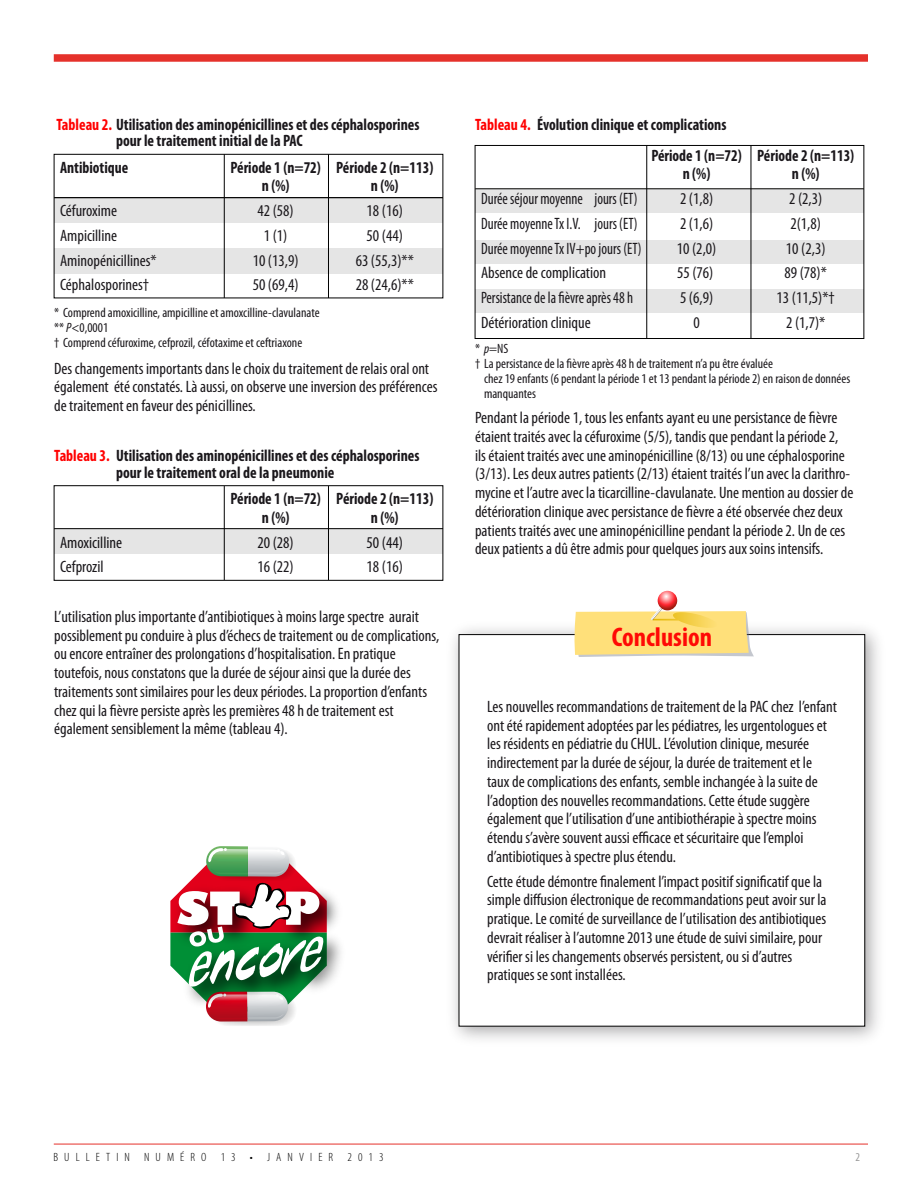
<style>
.page{position:relative;width:918px;height:1188px;background:#fff}
.page>*{position:absolute;margin:0;border:0;box-sizing:border-box;transform-origin:0 0}
.t1{font:700 condensed 27px "Myriad Pro";color:#ff0905}
.t2{font:condensed 16.5px/18.8px "Myriad Pro";color:#1a171b}
.t3{font:700 condensed 16.5px/16.5px "Myriad Pro";color:#1a171b;scale:.95 1}
.t4{font:condensed 16.5px "Myriad Pro";color:#1a171b;scale:.9 1}
.t5{font:700 condensed 16.5px/18.8px "Myriad Pro";color:#1a171b;scale:.94 1}
.t6{font:condensed 13.5px/15px "Myriad Pro";color:#1a171b}
.t7{font:300 condensed 12px "Myriad Pro";letter-spacing:.495em;color:#000;scale:1.04 1}
.t8{font:condensed 12px "Myriad Pro";color:#999}
.s1{color:#f00}
.s2{font-style:italic}
</style>
<div class="page">
<hr style="left:54px;top:1144px;width:814px;height:1px;background:#e5312b">
<div style="left:54px;top:54px;width:814px;height:8px;background:#e5312b"></div>
<div style="left:475px;top:145px;width:389px;height:194px;border:1px solid #000"></div>
<div style="left:475px;top:189px;width:389px;height:23px;background:#e5e5e5"></div>
<div style="left:475px;top:241px;width:389px;height:23px;background:#e5e5e5"></div>
<div style="left:475px;top:289px;width:389px;height:24px;background:#e5e5e5"></div>
<hr style="left:475px;top:188px;width:389px;height:1px;background:#000">
<hr style="left:751px;top:145px;width:1px;height:194px;background:#000">
<hr style="left:646px;top:145px;width:1px;height:194px;background:#000">
<div style="left:54px;top:154px;width:389px;height:144px;border:1px solid #000"></div>
<div style="left:54px;top:198px;width:389px;height:25px;background:#e5e5e5"></div>
<div style="left:54px;top:248px;width:389px;height:25px;background:#e5e5e5"></div>
<hr style="left:328px;top:154px;width:1px;height:144px;background:#000">
<hr style="left:224px;top:154px;width:1px;height:144px;background:#000">
<hr style="left:54px;top:197px;width:389px;height:1px;background:#000">
<img style="left:453px;top:628px;width:426px;height:412px">
<div style="left:459px;top:634px;width:406px;height:393px;background:#fff"></div>
<svg style="left:574px;top:599px;width:180px;height:58px"></svg>
<svg style="left:658px;top:591px;width:19px;height:19px"></svg>
<svg style="left:210px;top:994px;width:87px;height:32px"></svg>
<img style="left:327px;top:894px;width:11px;height:32px">
<img style="left:327px;top:926px;width:14px;height:58px">
<svg style="left:170px;top:846px;width:157px;height:176px"></svg>
<div style="left:54px;top:485px;width:389px;height:96px;border:1px solid #000"></div>
<div style="left:54px;top:529px;width:389px;height:25px;background:#e5e5e5"></div>
<hr style="left:54px;top:528px;width:389px;height:1px;background:#000">
<hr style="left:328px;top:486px;width:1px;height:94px;background:#000">
<hr style="left:224px;top:486px;width:1px;height:94px;background:#000">
<p class="t3" style="left:116px;top:116px;width:321px;text-indent:-60px"><span class="s1">Tableau 2.</span> Utilisation des aminopénicillines et des céphalosporines pour le traitement initial de la PAC</p>
<p class="t5" style="left:60px;top:158px;width:74px">Antibiotique</p>
<p class="t5" style="left:262px;top:158px;width:184px;text-indent:-31px">Période 1 (n=72) Période 2 (n=113) n (%)</p>
<p class="t5" style="left:371px;top:177px;width:31px">n (%)</p>
<p class="t2" style="left:60px;top:202px;width:58px">Céfuroxime</p>
<p class="t2" style="left:257px;top:202px;width:38px">42 (58)</p>
<p class="t2" style="left:367px;top:202px;width:38px">18 (16)</p>
<p class="t2" style="left:60px;top:226px;width:59px">Ampicilline</p>
<p class="t2" style="left:264px;top:226px;width:25px">1 (1)</p>
<p class="t2" style="left:367px;top:226px;width:38px">50 (44)</p>
<p class="t2" style="left:60px;top:251px;width:98px">Aminopénicillines*</p>
<p class="t2" style="left:253px;top:251px;width:47px">10 (13,9)</p>
<p class="t2" style="left:356px;top:251px;width:60px">63 (55,3)**</p>
<p class="t2" style="left:60px;top:276px;width:91px">Céphalosporines†</p>
<p class="t2" style="left:253px;top:276px;width:47px">50 (69,4)</p>
<p class="t2" style="left:356px;top:276px;width:60px">28 (24,6)**</p>
<p class="t6" style="left:54px;top:306px;width:267px">* Comprend amoxicilline, ampicilline et amoxcilline-clavulanate ** <span class="s2">P</span>&lt;0,0001<br>† Comprend céfuroxime, cefprozil, céfotaxime et ceftriaxone</p>
<p class="t2" style="left:54px;top:359px;width:385px">Des changements importants dans le choix du traitement de relais oral ont également été constatés. Là aussi, on observe une inversion des préférences de traitement en faveur des pénicillines.</p>
<p class="t3" style="left:116px;top:448px;width:321px;text-indent:-62px"><span class="s1">Tableau 3.</span> Utilisation des aminopénicillines et des céphalosporines pour le traitement oral de la pneumonie</p>
<p class="t5" style="left:262px;top:490px;width:184px;text-indent:-31px">Période 1 (n=72) Période 2 (n=113) n (%)</p>
<p class="t5" style="left:371px;top:508px;width:31px">n (%)</p>
<p class="t2" style="left:60px;top:533px;width:64px">Amoxicilline</p>
<p class="t2" style="left:257px;top:533px;width:38px">20 (28)</p>
<p class="t2" style="left:367px;top:533px;width:38px">50 (44)</p>
<p class="t2" style="left:60px;top:558px;width:45px">Cefprozil</p>
<p class="t2" style="left:257px;top:558px;width:38px">16 (22)</p>
<p class="t2" style="left:367px;top:558px;width:38px">18 (16)</p>
<p class="t2" style="left:54px;top:607px;width:387px">L’utilisation plus importante d’antibiotiques à moins large spectre aurait possiblement pu conduire à plus d’échecs de traitement ou de complications, ou encore entraîner des prolongations d’hospitalisation. En pratique toutefois, nous constatons que la durée de séjour ainsi que la durée des traitements sont similaires pour les deux périodes. La proportion d’enfants chez qui la fièvre persiste après les premières 48 h de traitement est également sensiblement la même (tableau 4).</p>
<p class="t3" style="left:651px;top:109px;width:215px;line-height:30.8px;text-indent:-176px"><span class="s1">Tableau 4.</span> Évolution clinique et complications<br>Période 1 (n=72) Période 2 (n=113)</p>
<p class="t5" style="left:683px;top:165px;width:31px">n (%)</p>
<p class="t5" style="left:792px;top:165px;width:31px">n (%)</p>
<p class="t4" style="left:481px;top:190px;width:175px">Durée séjour moyenne jours (ET)</p>
<p class="t2" style="left:680px;top:190px;width:35px">2 (1,8)</p>
<p class="t2" style="left:789px;top:190px;width:35px">2 (2,3)</p>
<p class="t4" style="left:481px;top:215px;width:176px">Durée moyenne Tx I.V. jours (ET)</p>
<p class="t2" style="left:680px;top:214px;width:35px">2 (1,6)</p>
<p class="t2" style="left:790px;top:214px;width:32px">2(1,8)</p>
<p class="t4" style="left:481px;top:239px;width:180px">Durée moyenne Tx IV+po jours (ET)</p>
<p class="t2" style="left:677px;top:239px;width:41px">10 (2,0)</p>
<p class="t2" style="left:786px;top:239px;width:41px">10 (2,3)</p>
<p class="t2" style="left:481px;top:264px;width:127px">Absence de complication</p>
<p class="t2" style="left:677px;top:264px;width:38px">55 (76)</p>
<p class="t2" style="left:784px;top:264px;width:44px">89 (78)*</p>
<p class="t4" style="left:481px;top:289px;width:170px">Persistance de la fièvre après 48 h</p>
<p class="t2" style="left:680px;top:289px;width:35px">5 (6,9)</p>
<p class="t2" style="left:777px;top:289px;width:60px">13 (11,5)*†</p>
<p class="t2" style="left:481px;top:313px;width:111px">Détérioration clinique</p>
<p class="t2" style="left:693px;top:313px;width:8px">0</p>
<p class="t2" style="left:786px;top:313px;width:41px">2 (1,7)*</p>
<p class="t6" style="left:475px;top:342px;width:35px">* <span class="s2">p</span>=NS</p>
<p class="t6" style="left:475px;top:357px;width:299px">† La persistance de la fièvre après 48 h de traitement n’a pu être évaluée</p>
<p class="t6" style="left:484px;top:372px;width:368px">chez 19 enfants (6 pendant la période 1 et 13 pendant la période 2) en raison de données</p>
<p class="t6" style="left:484px;top:387px;width:53px">manquantes</p>
<p class="t2" style="left:475px;top:409px;width:380px">Pendant la période 1, tous les enfants ayant eu une persistance de fièvre étaient traités avec la céfuroxime (5/5), tandis que pendant la période 2, ils étaient traités avec une aminopénicilline (8/13) ou une céphalosporine (3/13). Les deux autres patients (2/13) étaient traités l’un avec la clarithro&shy;mycine et l’autre avec la ticarcilline-clavulanate. Une mention au dossier de détérioration clinique avec persistance de fièvre a été observée chez deux patients traités avec une aminopénicilline pendant la période 2. Un de ces deux patients a dû être admis pour quelques jours aux soins intensifs.</p>
<h1 class="t1" style="left:612px;top:622px;width:102px">Conclusion</h1>
<p class="t2" style="left:487px;top:697px;width:351px">Les nouvelles recommandations de traitement de la PAC chez l’enfant ont été rapidement adoptées par les pédiatres, les urgentologues et les résidents en pédiatrie du CHUL. L’évolution clinique, mesurée indirectement par la durée de séjour, la durée de traitement et le taux de complications des enfants, semble inchangée à la suite de l’adoption des nouvelles recommandations. Cette étude suggère également que l’utilisation d’une antibiothérapie à spectre moins étendu s’avère souvent aussi efficace et sécuritaire que l’emploi d’antibiotiques à spectre plus étendu.</p>
<p class="t2" style="left:487px;top:872px;width:341px">Cette étude démontre finalement l’impact positif significatif que la simple diffusion électronique de recommandations peut avoir sur la pratique. Le comité de surveillance de l’utilisation des antibiotiques devrait réaliser à l’automne 2013 une étude de suivi similaire, pour vérifier si les changements observés persistent, ou si d’autres pratiques se sont installées.</p>
<p class="t7" style="left:53px;top:1151px;width:319px">BULLETIN NUMÉRO 13 • JANVIER 2013</p>
<p class="t8" style="left:856px;top:1151px;width:6px">2</p>
</div>
